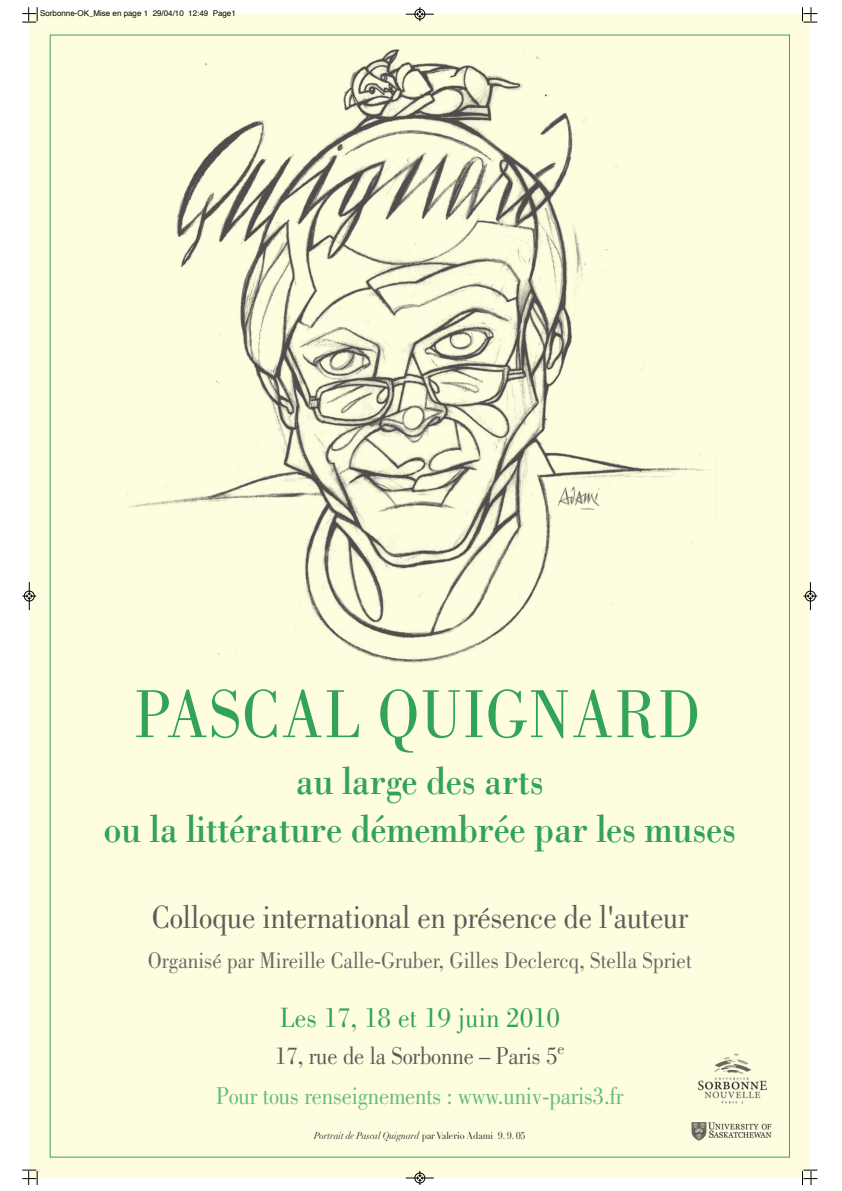
<style>
.page{position:relative;width:842px;height:1191px;background:#fff}
.page>*{position:absolute;margin:0;border:0;box-sizing:border-box;transform-origin:0 0}
.t1{font:70.2px "Bodoni";letter-spacing:.015em;color:#32a457;scale:.9 1}
.t2{font:40.5px/47.7px "Bodoni";letter-spacing:-.01em;color:#32a457;text-align:center;scale:.9 1}
.t3{font:33.3px "Bodoni";letter-spacing:-.005em;color:#5d5c5d;scale:.9 1}
.t4{font:28.8px "Bodoni";letter-spacing:.015em;color:#32a457;scale:.9 1}
.t5{font:25.2px/40.7px "Bodoni";letter-spacing:-.005em;color:#65bb81;text-align:center;scale:.9 1}
.t6{font:23.4px "Bodoni";color:#686768;scale:.9 1}
.t7{font:italic 9.9px "Didot LH";color:#272627;scale:.9 1}
.t8{font:8px "Helvetica";color:#000}
.s1{color:#5d5c5d}
.s2{font-style:normal}
</style>
<div class="page">
<div style="left:30px;top:14px;width:780px;height:1164px;background:#fffddf"></div>
<img style="left:128px;top:49px;width:581px;height:651px">
<img style="left:697px;top:1053px;width:70px;height:51px">
<img style="left:691px;top:1123px;width:81px;height:17px">
<img style="left:558px;top:479px;width:52px;height:37px">
<svg style="left:22px;top:7px;width:16px;height:16px"></svg>
<svg style="left:802px;top:7px;width:15px;height:16px"></svg>
<svg style="left:22px;top:1170px;width:16px;height:15px"></svg>
<svg style="left:802px;top:1170px;width:15px;height:15px"></svg>
<svg style="left:406px;top:7px;width:28px;height:14px"></svg>
<svg style="left:406px;top:1171px;width:28px;height:14px"></svg>
<svg style="left:22px;top:582px;width:14px;height:28px"></svg>
<svg style="left:803px;top:582px;width:14px;height:28px"></svg>
<p class="t8" style="left:40px;top:10px;width:197px">Sorbonne-OK_Mise en page 1 29/04/10 12:49 Page1</p>
<h1 class="t1" style="left:135px;top:675px;width:630px">PASCAL QUIGNARD</h1>
<h2 class="t2" style="left:103px;top:756px;width:705px">au large des arts<br>ou la littérature démembrée par les muses</h2>
<h3 class="t3" style="left:152px;top:898px;width:597px">Colloque international en présence de l'auteur</h3>
<p class="t6" style="left:148px;top:947px;width:606px">Organisé par Mireille Calle-Gruber, Gilles Declercq, Stella Spriet</p>
<p class="t4" style="left:280px;top:1002px;width:312px">Les 17, 18 et 19 juin 2010</p>
<p class="t5" style="left:216px;top:1035px;width:454px"><span class="s1">17, rue de la Sorbonne – Paris 5</span><sup>e<br></sup>Pour tous renseignements : www.univ-paris3.fr</p>
<p class="t7" style="left:314px;top:1129px;width:236px">Portrait de Pascal Quignard <span class="s2">par Valerio Adami 9. 9. 05</span></p>
</div>
